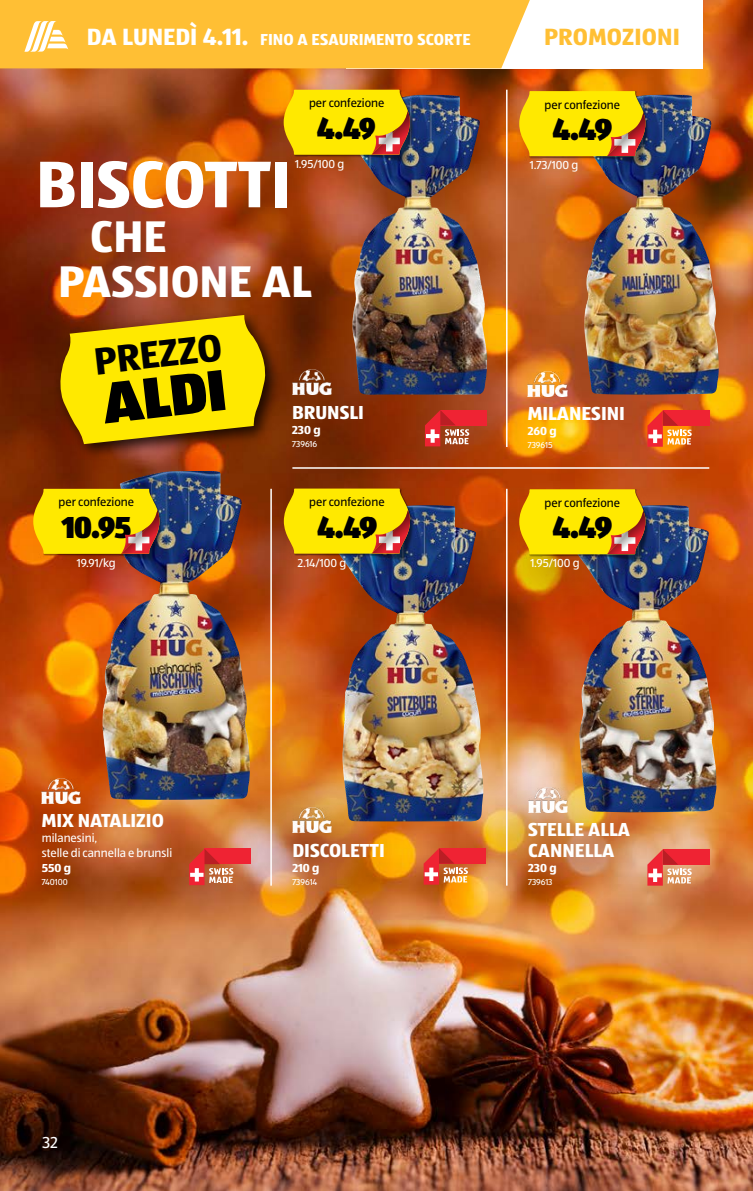
<style>
.page{position:relative;width:753px;height:1191px;background:#fff}
.page>*{position:absolute;margin:0;border:0;box-sizing:border-box;transform-origin:0 0}
.t1{font:700 68.25px "ALDISUEDOT";color:#fff}
.t2{font:900 60.15px "ALDISUEDOT";color:#000}
.t3{font:700 45.9px/45px "ALDISUEDOT";color:#fff}
.t4{font:700 39.6px "ALDISUEDOT";color:#000}
.t5{font:900 31.5px "ALDISUEDOT";letter-spacing:-.06em;color:#000;scale:.95 1}
.t6{font:700 24.3px "ALDISUEDOT";letter-spacing:.005em;color:#ffbf34}
.t7{font:700 19.5px/21px "ALDISUEDOT";color:#fff}
.t8{font:700 16.5px "ALDISUEDOT";letter-spacing:.005em;color:#fff}
.t9{font:16.5px "ALDISUEDOT";color:#fff}
.t10{font:12px/15px "ALDISUEDOT";color:#fff}
.t11{font:12px "ALDISUEDOT";color:#000}
.t12{font:700 12px "ALDISUEDOT";color:#fff}
.t13{font:9px "ALDISUEDOT";color:#fff}
.s1{font-size:24.3px}
</style>
<div class="page">
<img style="left:0;top:0;width:753px;height:1191px">
<svg style="left:717px;top:696px;width:36px;height:147px;background:#db7015"></svg>
<img style="left:349px;top:95px;width:138px;height:300px">
<img style="left:338px;top:505px;width:145px;height:316px">
<img style="left:575px;top:505px;width:141px;height:307px">
<img style="left:98px;top:471px;width:152px;height:329px">
<svg style="left:459px;top:489px;width:191px;height:147px;background:#a04313"></svg>
<img style="left:581px;top:95px;width:138px;height:300px">
<hr style="left:292px;top:467px;width:417px;height:2px;background:#fff">
<hr style="left:270px;top:489px;width:2px;height:396px;background:#fff">
<hr style="left:506px;top:489px;width:1px;height:396px;background:#fff">
<hr style="left:506px;top:90px;width:1px;height:357px;background:#fff">
<img style="left:189px;top:772px;width:214px;height:152px">
<div style="left:662px;top:410px;width:47px;height:16px;background:#ef2333"></div>
<svg style="left:647px;top:410px;width:44px;height:37px"></svg>
<div style="left:662px;top:849px;width:47px;height:15px;background:#ef2333"></div>
<img style="left:423px;top:765px;width:268px;height:153px">
<div style="left:440px;top:410px;width:47px;height:15px;background:#ef2333"></div>
<svg style="left:425px;top:410px;width:44px;height:36px"></svg>
<img style="left:33px;top:489px;width:130px;height:80px">
<svg style="left:33px;top:488px;width:126px;height:66px;background:#eecd0b"></svg>
<img style="left:41px;top:778px;width:40px;height:25px">
<img style="left:528px;top:371px;width:39px;height:25px">
<img style="left:528px;top:787px;width:39px;height:26px">
<img style="left:292px;top:807px;width:40px;height:25px">
<img style="left:292px;top:369px;width:39px;height:26px">
<img style="left:284px;top:90px;width:130px;height:80px">
<svg style="left:284px;top:89px;width:126px;height:66px;background:#f0cf0b"></svg>
<img style="left:284px;top:488px;width:130px;height:80px">
<svg style="left:284px;top:488px;width:126px;height:66px;background:#edcb0a"></svg>
<img style="left:519px;top:489px;width:130px;height:80px">
<svg style="left:519px;top:489px;width:126px;height:65px;background:#f2ce09"></svg>
<img style="left:519px;top:91px;width:130px;height:80px">
<svg style="left:519px;top:91px;width:126px;height:65px;background:#f3d10b"></svg>
<img style="left:50px;top:304px;width:236px;height:161px">
<svg style="left:56px;top:315px;width:212px;height:129px;background:#dcbc01"></svg>
<svg style="left:745px;top:420px;width:8px;height:147px"></svg>
<div style="left:347px;top:0;width:356px;height:68px;background:#fff"></div>
<div style="left:0;top:0;width:530px;height:68px;background:#ffbf34"></div>
<svg style="left:24px;top:21px;width:44px;height:31px"></svg>
<h3 class="t8" style="left:87px;top:29px;width:385px"><span class="s1">DA LUNEDÌ 4.11.</span> FINO A ESAURIMENTO SCORTE</h3>
<h3 class="t6" style="left:544px;top:21px;width:137px">PROMOZIONI</h3>
<p class="t11" style="left:309px;top:95px;width:77px">per confezione</p>
<h3 class="t5" style="left:317px;top:106px;width:64px">4.49</h3>
<p class="t10" style="left:295px;top:156px;width:51px">1.95/100 g</p>
<h1 class="t1" style="left:36px;top:138px;width:257px">BISCOTTI</h1>
<h3 class="t3" style="left:58px;top:213px;width:255px;text-indent:32px">CHE<br>PASSIONE AL</h3>
<h3 class="t4" style="left:91px;top:334px;width:130px;rotate:-6deg">PREZZO</h3>
<h2 class="t2" style="left:98px;top:361px;width:126px;rotate:-6deg">ALDI</h2>
<h3 class="t7" style="left:292px;top:401px;width:73px">BRUNSLI</h3>
<p class="t12" style="left:292px;top:421px;width:30px">230 g</p>
<p class="t13" style="left:292px;top:438px;width:27px">739616</p>
<p class="t11" style="left:59px;top:494px;width:77px">per confezione</p>
<h3 class="t5" style="left:62px;top:505px;width:74px">10.95</h3>
<p class="t10" style="left:77px;top:555px;width:40px">19.91/kg</p>
<h3 class="t7" style="left:42px;top:809px;width:124px">MIX NATALIZIO</h3>
<p class="t10" style="left:42px;top:830px;width:132px">milanesini,<br>stelle di cannella e brunsli</p>
<p class="t12" style="left:42px;top:859px;width:31px">550 g</p>
<p class="t13" style="left:42px;top:876px;width:28px">740100</p>
<h3 class="t9" style="left:43px;top:1132px;width:17px">32</h3>
<p class="t11" style="left:309px;top:494px;width:77px">per confezione</p>
<h3 class="t5" style="left:317px;top:505px;width:64px">4.49</h3>
<p class="t10" style="left:298px;top:555px;width:50px">2.14/100 g</p>
<h3 class="t7" style="left:292px;top:839px;width:94px">DISCOLETTI</h3>
<p class="t12" style="left:292px;top:859px;width:29px">210 g</p>
<p class="t13" style="left:292px;top:876px;width:26px">739614</p>
<p class="t11" style="left:544px;top:97px;width:77px">per confezione</p>
<h3 class="t5" style="left:552px;top:107px;width:64px">4.49</h3>
<p class="t10" style="left:530px;top:157px;width:50px">1.73/100 g</p>
<h3 class="t7" style="left:527px;top:402px;width:99px">MILANESINI</h3>
<p class="t12" style="left:527px;top:423px;width:30px">260 g</p>
<p class="t13" style="left:527px;top:439px;width:26px">739615</p>
<p class="t11" style="left:544px;top:495px;width:77px">per confezione</p>
<h3 class="t5" style="left:552px;top:505px;width:64px">4.49</h3>
<p class="t10" style="left:530px;top:555px;width:51px">1.95/100 g</p>
<h3 class="t7" style="left:528px;top:818px;width:104px">STELLE ALLA<br>CANNELLA</h3>
<p class="t12" style="left:528px;top:860px;width:30px">230 g</p>
<p class="t13" style="left:528px;top:876px;width:26px">739613</p>
</div>
